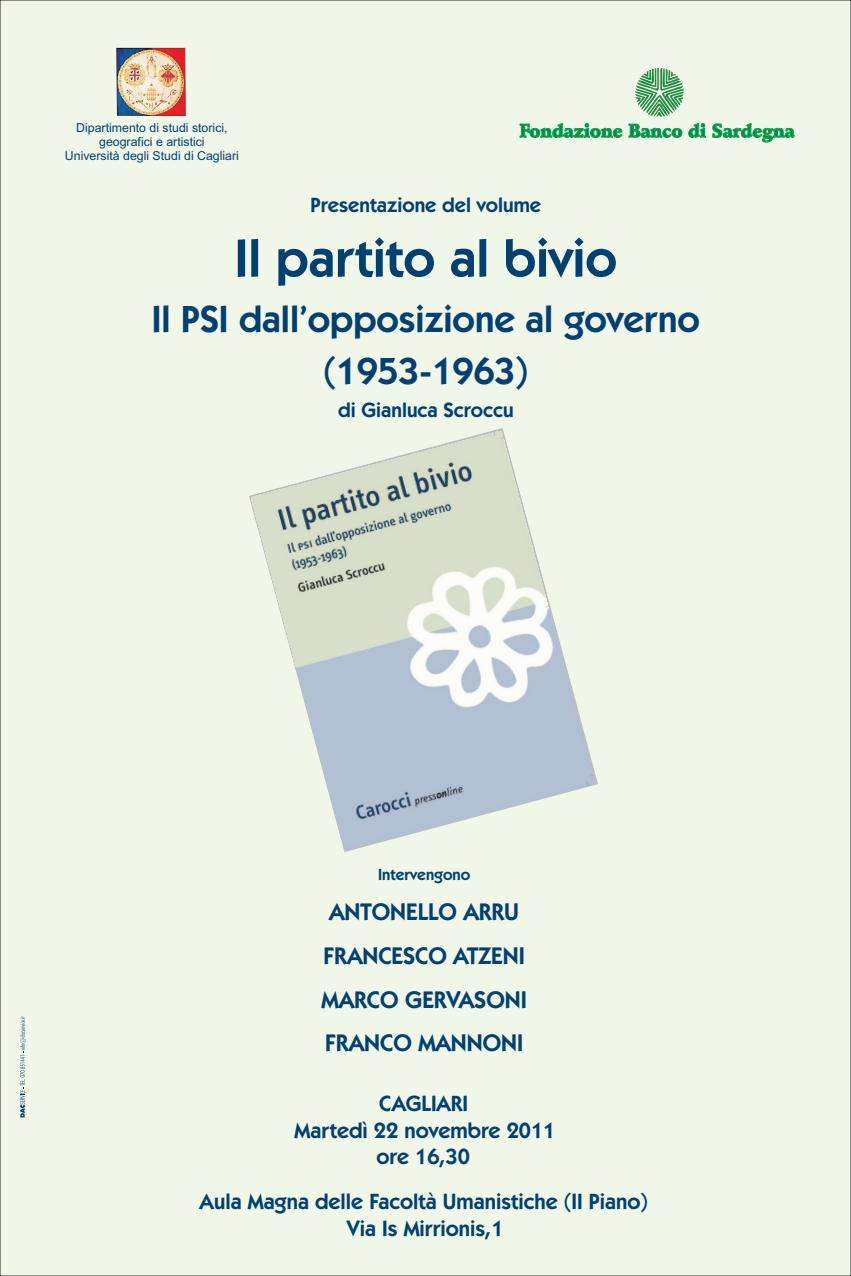
<style>
.page{position:relative;width:851px;height:1276px;background:#fff}
.page>*{position:absolute;margin:0;border:0;box-sizing:border-box;transform-origin:0 0}
.t1{font:600 53.2px "Kabel IT Cby BT";color:#004071}
.t2{font:600 37.7px/51.8px "Kabel IT Cby BT";color:#004071;text-align:center}
.t3{font:600 24px/43.6px "Kabel IT Cby BT";color:#004071;text-align:center}
.t4{font:600 22px/26.4px "Kabel IT Cby BT";color:#004071;text-align:center}
.t5{font:600 20.6px "Kabel IT Cby BT";color:#004071}
.t6{font:600 16px "Kabel IT Cby BT";color:#004071}
.t7{font:12.3px/13.8px "Arial";color:#004071;text-align:center}
</style>
<div class="page">
<div style="left:0;top:0;width:850px;height:1276px;background:#f1f7e8"></div>
<svg style="left:20px;top:1016px;width:6px;height:101px"></svg>
<svg style="left:635px;top:68px;width:48px;height:49px;background:#8cc297"></svg>
<svg style="left:519px;top:123px;width:275px;height:19px;background:#8ed1a7"></svg>
<img style="left:116px;top:48px;width:70px;height:68px">
<div style="left:245px;top:425px;width:356px;height:430px;background:#f1f7e8"></div>
<img style="left:251px;top:431px;width:344px;height:418px">
<p class="t7" style="left:65px;top:122px;width:175px">Dipartimento di studi storici, geografici e artistici<br>Università degli Studi di Cagliari</p>
<p class="t5" style="left:310px;top:196px;width:232px">Presentazione del volume</p>
<h1 class="t1" style="left:234px;top:236px;width:384px">Il partito al bivio</h1>
<h2 class="t2" style="left:152px;top:297px;width:549px">Il PSI dall’opposizione al governo (1953-1963)</h2>
<p class="t5" style="left:338px;top:401px;width:177px">di Gianluca Scroccu</p>
<p class="t6" style="left:378px;top:867px;width:94px">Intervengono</p>
<p class="t3" style="left:321px;top:892px;width:207px">ANTONELLO ARRU<br>FRANCESCO ATZENI<br>MARCO GERVASONI<br>FRANCO MANNONI</p>
<p class="t4" style="left:294px;top:1092px;width:262px">CAGLIARI<br>Martedì 22 novembre 2011 ore 16,30</p>
<p class="t4" style="left:200px;top:1190px;width:450px">Aula Magna delle Facoltà Umanistiche (II Piano)<br>Via Is Mirrionis,1</p>
</div>
